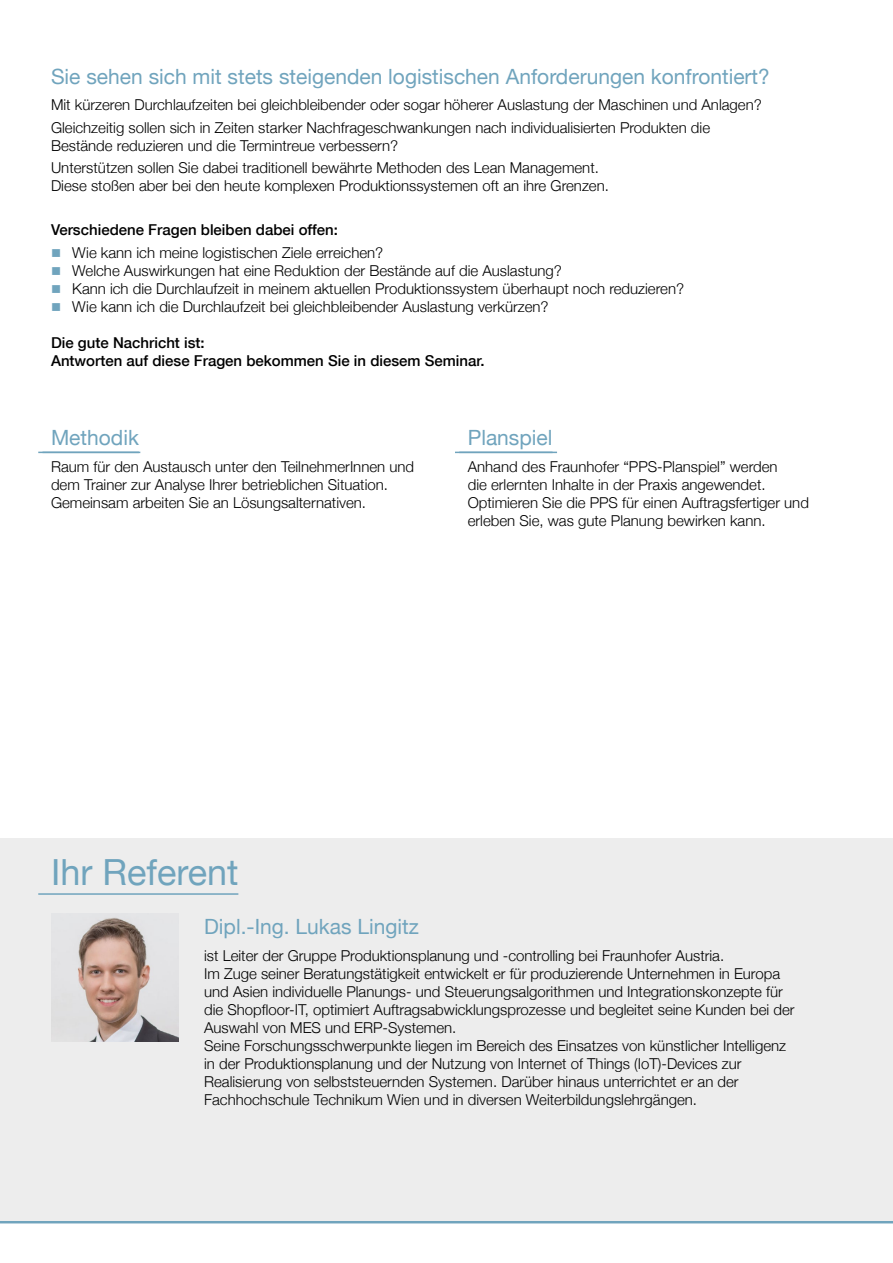
<style>
.page{position:relative;width:893px;height:1263px;background:#fff}
.page>*{position:absolute;margin:0;border:0;box-sizing:border-box;transform-origin:0 0}
.t1{font:36px "Helvetica Neue";color:#70a4bd}
.t2{font:21px "Helvetica Neue";color:#70a4bd}
.t3{font:300 15px/18px "Helvetica Neue";color:#000}
.t4{font:500 15px/18px "Helvetica Neue";color:#000}
.s1{color:#70a4bd}
</style>
<div class="page">
<hr style="left:0;top:1220px;width:893px;height:3px;background:#70a4bd">
<div style="left:0;top:838px;width:893px;height:382px;background:#ededed"></div>
<img style="left:51px;top:915px;width:128px;height:126px">
<hr style="left:38px;top:893px;width:200px;height:2px;background:#70a4bd">
<hr style="left:38px;top:452px;width:102px;height:1px;background:#70a4bd">
<hr style="left:455px;top:452px;width:102px;height:1px;background:#70a4bd">
<h2 class="t2" style="left:51px;top:64px;width:720px">Sie sehen sich mit stets steigenden logistischen Anforderungen konfrontiert?</h2>
<p class="t3" style="left:51px;top:94px;width:712px;line-height:22.2px">Mit kürzeren Durchlaufzeiten bei gleichbleibender oder sogar höherer Auslastung der Maschinen und Anlagen?<br>Gleichzeitig sollen sich in Zeiten starker Nachfrageschwankungen nach individualisierten Produkten die</p>
<p class="t3" style="left:51px;top:134px;width:549px;line-height:22.2px">Bestände reduzieren und die Termintreue verbessern?<br>Unterstützen sollen Sie dabei traditionell bewährte Methoden des Lean Management.</p>
<p class="t3" style="left:51px;top:176px;width:559px">Diese stoßen aber bei den heute komplexen Produktionssystemen oft an ihre Grenzen.</p>
<p class="t4" style="left:51px;top:221px;width:288px">Verschiedene Fragen bleiben dabei offen:</p>
<p class="t3" style="left:51px;top:243px;width:334px"><span class="s1">■</span> Wie kann ich meine logistischen Ziele erreichen?</p>
<p class="t3" style="left:51px;top:261px;width:512px"><span class="s1">■</span> Welche Auswirkungen hat eine Reduktion der Bestände auf die Auslastung?</p>
<p class="t3" style="left:51px;top:279px;width:635px"><span class="s1">■</span> Kann ich die Durchlaufzeit in meinem aktuellen Produktionssystem überhaupt noch reduzieren?</p>
<p class="t3" style="left:51px;top:297px;width:499px"><span class="s1">■</span> Wie kann ich die Durchlaufzeit bei gleichbleibender Auslastung verkürzen?</p>
<p class="t4" style="left:51px;top:333px;width:435px">Die gute Nachricht ist:<br>Antworten auf diese Fragen bekommen Sie in diesem Seminar.</p>
<h2 class="t2" style="left:51px;top:425px;width:89px">Methodik</h2>
<p class="t3" style="left:51px;top:457px;width:365px">Raum für den Austausch unter den TeilnehmerInnen und dem Trainer zur Analyse Ihrer betrieblichen Situation.<br>Gemeinsam arbeiten Sie an Lösungsalternativen.</p>
<h2 class="t2" style="left:468px;top:425px;width:86px">Planspiel</h2>
<p class="t3" style="left:468px;top:457px;width:343px">Anhand des Fraunhofer “PPS-Planspiel” werden<br>die erlernten Inhalte in der Praxis angewendet.<br>Optimieren Sie die PPS für einen Auftragsfertiger und erleben Sie, was gute Planung bewirken kann.</p>
<h1 class="t1" style="left:51px;top:850px;width:189px">Ihr Referent</h1>
<h2 class="t2" style="left:204px;top:914px;width:216px">Dipl.-Ing. Lukas Lingitz</h2>
<p class="t3" style="left:204px;top:946px;width:592px">ist Leiter der Gruppe Produktionsplanung und -controlling bei Fraunhofer Austria.<br>Im Zuge seiner Beratungstätigkeit entwickelt er für produzierende Unternehmen in Europa und Asien individuelle Planungs- und Steuerungsalgorithmen und Integrationskonzepte für die Shopfloor-IT, optimiert Auftragsabwicklungsprozesse und begleitet seine Kunden bei der Auswahl von MES und ERP-Systemen.<br>Seine Forschungsschwerpunkte liegen im Bereich des Einsatzes von künstlicher Intelligenz in der Produktionsplanung und der Nutzung von Internet of Things (IoT)-Devices zur Realisierung von selbststeuernden Systemen. Darüber hinaus unterrichtet er an der Fachhochschule Technikum Wien und in diversen Weiterbildungslehrgängen.</p>
</div>
